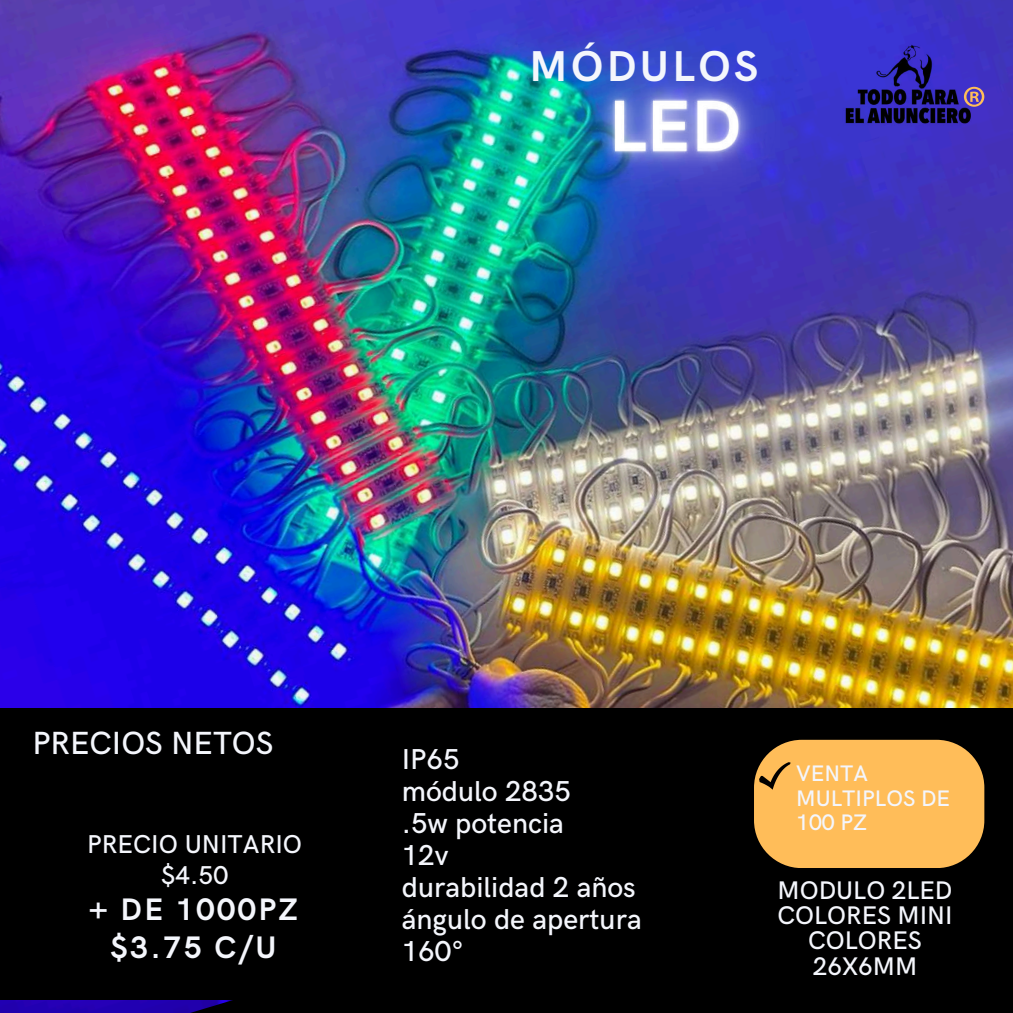
<style>
.page{position:relative;width:1013px;height:1013px;background:#fff}
.page>*{position:absolute;margin:0;border:0;box-sizing:border-box;transform-origin:0 0}
.t1{font:700 43.25px "HK Grotesk";letter-spacing:.08em;color:#f4f6fc}
.t2{font:500 32.12px "HK Grotesk";color:#f4f6fc}
.t3{font:700 31.25px/37.5px "HK Grotesk";letter-spacing:.08em;color:#f4f6fc;text-align:center}
.t4{font:500 28.88px/31.9px "HK Grotesk";color:#f4f6fc}
.t5{font:500 25.88px/31px "HK Grotesk";color:#f4f6fc;text-align:center}
.t6{font:500 25.5px/25.2px "HK Grotesk";color:#f4f6fc;text-align:center}
.t7{font:500 22.5px/24.4px "HK Grotesk";color:#f4f6fc}
</style>
<div class="page">
<img style="left:0;top:0;width:1012px;height:1012px">
<div style="left:0;top:708px;width:1012px;height:291px;background:#000"></div>
<div style="left:754px;top:739px;width:230px;height:129px;background:#ffbd59;border-radius:48px"></div>
<svg style="left:759px;top:762px;width:31px;height:27px"></svg>
<img style="left:510px;top:0;width:329px;height:272px">
<svg style="left:975px;top:87px;width:9px;height:20px"></svg>
<img style="left:839px;top:34px;width:136px;height:105px">
<h1 class="t1" style="left:529px;top:42px;width:230px">MÓDULOS</h1>
<p class="t2" style="left:32px;top:725px;width:242px">PRECIOS NETOS</p>
<p class="t5" style="left:87px;top:829px;width:216px">PRECIO UNITARIO $4.50</p>
<p class="t3" style="left:89px;top:892px;width:210px">+ DE 1000PZ $3.75 C/U</p>
<p class="t4" style="left:402px;top:744px;width:241px">IP65<br>módulo 2835<br>.5w potencia<br>12v<br>durabilidad 2 años ángulo de apertura<br>160°</p>
<p class="t7" style="left:796px;top:762px;width:156px">VENTA<br>MULTIPLOS DE<br>100 PZ</p>
<p class="t6" style="left:777px;top:878px;width:177px">MODULO 2LED<br>COLORES MINI<br>COLORES<br>26X6MM</p>
</div>
